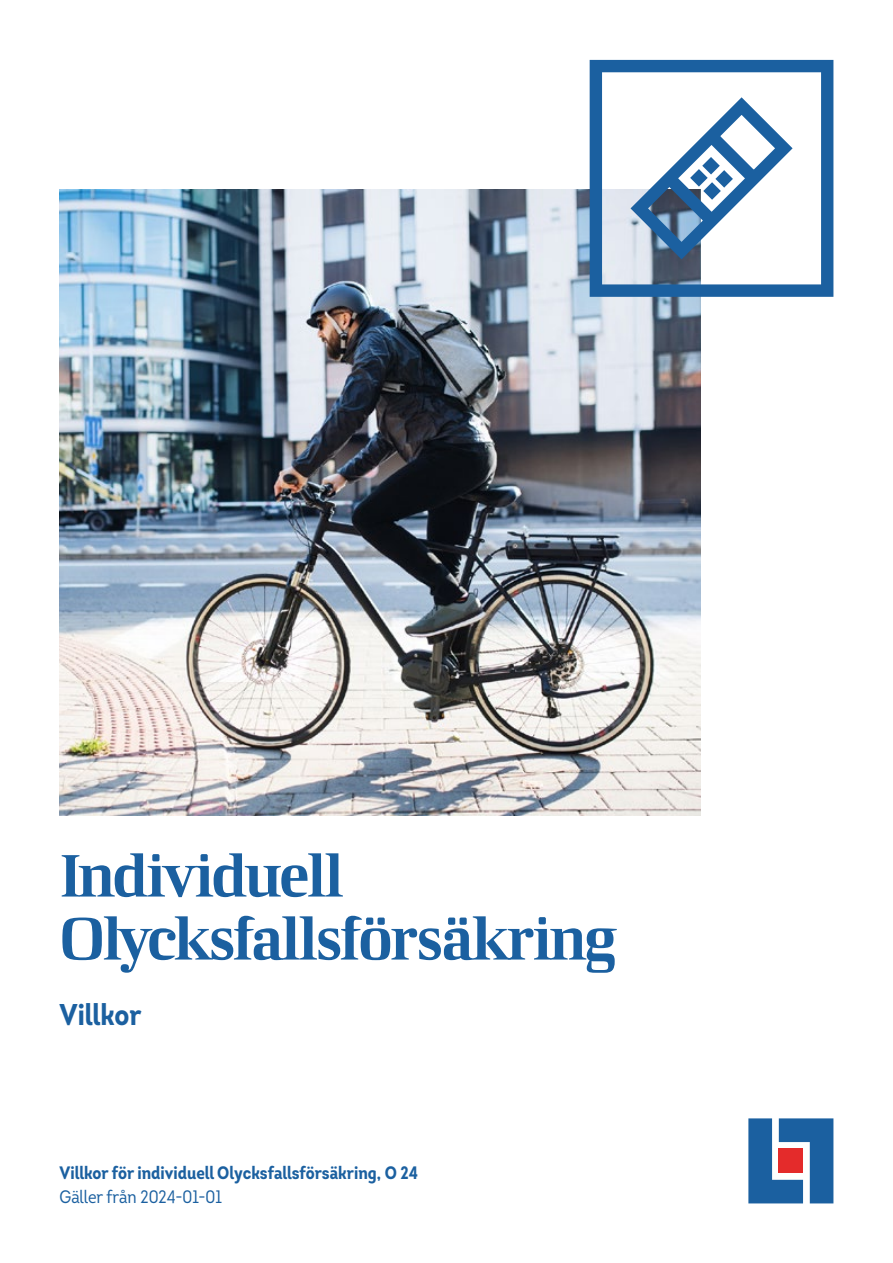
<style>
.page{position:relative;width:893px;height:1263px;background:#fff}
.page>*{position:absolute;margin:0;border:0;box-sizing:border-box;transform-origin:0 0}
.t1{font:60px/63px "LF Rubrik 2";letter-spacing:-.04em;color:#1b60a0}
.t2{font:700 30px "Intro Cond";color:#1b60a0}
.t3{font:700 18px "Intro Cond";color:#1b60a0}
.t4{font:18px "Intro Cond";color:#1b60a0}
</style>
<div class="page">
<img style="left:60px;top:189px;width:641px;height:626px">
<svg style="left:748px;top:1118px;width:85px;height:85px;background:#457bb0"></svg>
<div style="left:779px;top:1149px;width:24px;height:24px;background:#e42b2b"></div>
<svg style="left:590px;top:60px;width:243px;height:237px"></svg>
<svg style="left:622px;top:89px;width:179px;height:179px"></svg>
<h1 class="t1" style="left:60px;top:843px;width:559px">Individuell<br>Olycksfallsförsäkring</h1>
<h2 class="t2" style="left:60px;top:995px;width:84px">Villkor</h2>
<p class="t3" style="left:60px;top:1161px;width:360px">Villkor för individuell Olycksfallsförsäkring, O 24</p>
<p class="t4" style="left:60px;top:1186px;width:164px">Gäller från 2024-01-01</p>
</div>
